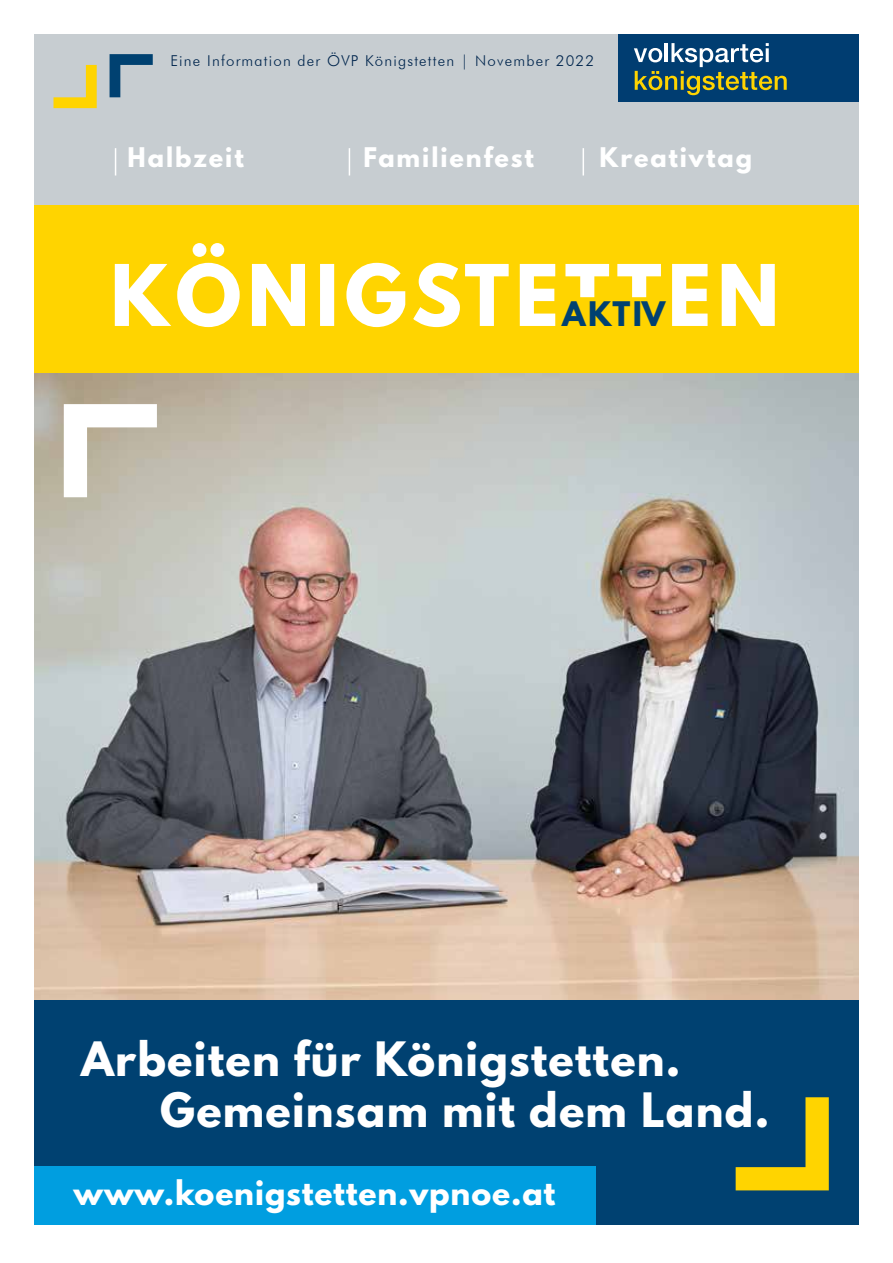
<style>
.page{position:relative;width:893px;height:1263px;background:#fff}
.page>*{position:absolute;margin:0;border:0;box-sizing:border-box;transform-origin:0 0}
.t1{font:700 42px/51px "League Spartan";letter-spacing:.03em;color:#fff}
.t2{font:700 30px "League Spartan";letter-spacing:.03em;color:#fff}
.t3{font:700 30px "League Spartan";letter-spacing:.055em;color:#004171}
.t4{font:700 24px "League Spartan";letter-spacing:.08em;color:#fff}
.t5{font:300 15px "Futura BT";letter-spacing:.08em;color:#00254d}
</style>
<div class="page">
<div style="left:34px;top:372px;width:825px;height:853px;background:#004171"></div>
<img style="left:34px;top:373px;width:825px;height:626px">
<div style="left:34px;top:203px;width:825px;height:170px;background:#ffd400"></div>
<svg style="left:736px;top:1097px;width:93px;height:93px"></svg>
<div style="left:34px;top:34px;width:825px;height:170px;background:#c7cdd1"></div>
<div style="left:619px;top:34px;width:240px;height:67px;background:#003d71"></div>
<svg style="left:634px;top:43px;width:153px;height:52px"></svg>
<div style="left:34px;top:1166px;width:561px;height:59px;background:#009ee0"></div>
<svg style="left:115px;top:148px;width:1px;height:28px"></svg>
<svg style="left:349px;top:148px;width:1px;height:28px"></svg>
<svg style="left:583px;top:148px;width:1px;height:28px"></svg>
<svg style="left:64px;top:404px;width:93px;height:93px;background:#d9d5cc"></svg>
<svg style="left:115px;top:243px;width:660px;height:84px"></svg>
<svg style="left:53px;top:65px;width:44px;height:43px"></svg>
<svg style="left:110px;top:54px;width:43px;height:43px"></svg>
<p class="t5" style="left:170px;top:51px;width:425px">Eine Information der ÖVP Königstetten | November 2022</p>
<h3 class="t4" style="left:128px;top:139px;width:118px">Halbzeit</h3>
<h3 class="t4" style="left:364px;top:139px;width:172px">Familienfest</h3>
<h3 class="t4" style="left:600px;top:139px;width:154px">Kreativtag</h3>
<h2 class="t3" style="left:562px;top:291px;width:105px">AKTIV</h2>
<h1 class="t1" style="left:160px;top:1033px;width:611px;text-indent:-79px">Arbeiten für Königstetten.<br>Gemeinsam mit dem Land.</h1>
<h2 class="t2" style="left:74px;top:1169px;width:483px">www.koenigstetten.vpnoe.at</h2>
</div>
